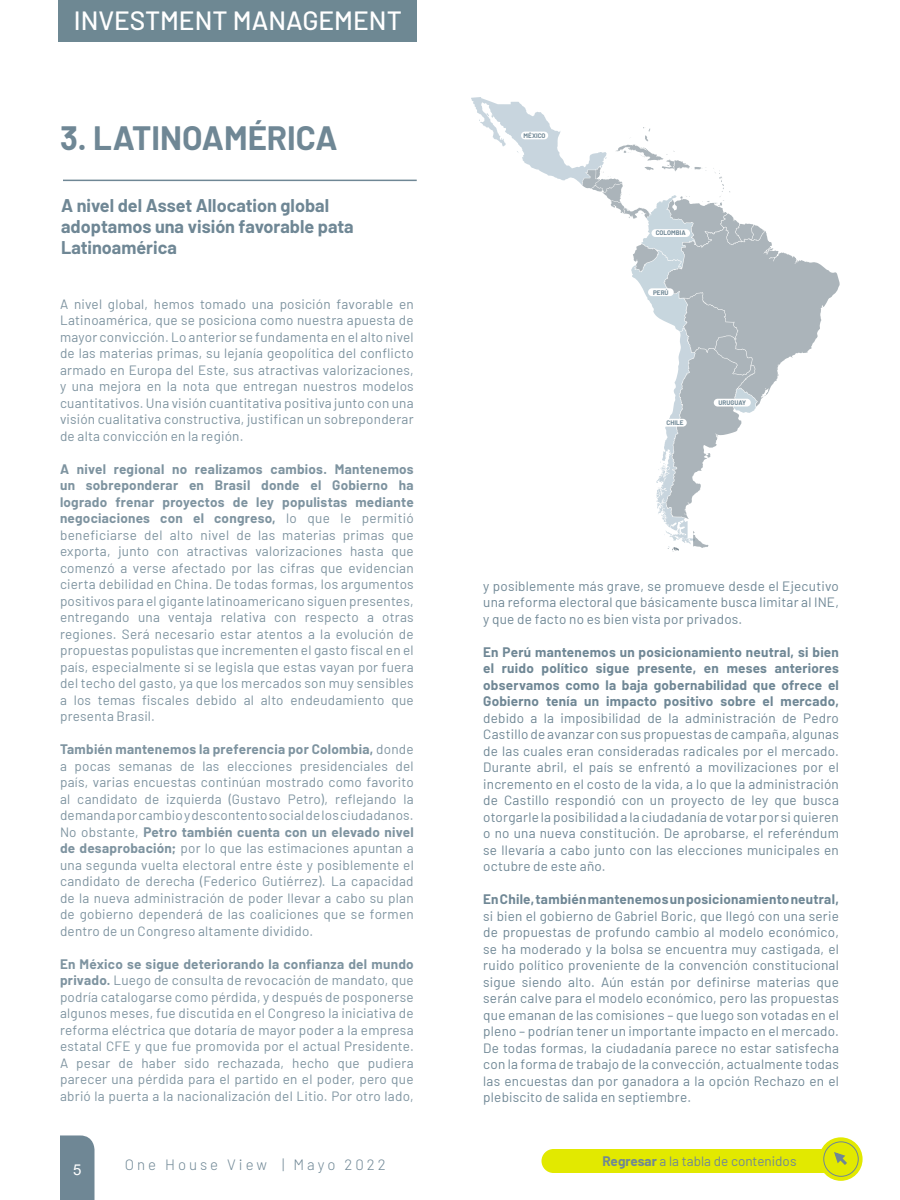
<style>
.page{position:relative;width:900px;height:1200px;background:#fff}
.page>*{position:absolute;margin:0;border:0;box-sizing:border-box;transform-origin:0 0}
.t1{font:700 33px "Barlow";color:#6f8795}
.t2{font:500 26.4px "Barlow";color:#fff}
.t3{font:700 18px/21px "Barlow";color:#6f8795}
.t4{font:300 15px "Barlow";letter-spacing:.2em;color:#6f8795}
.t5{font:15px "Arial";color:#fff}
.t6{font:13.5px/16.5px "Barlow";letter-spacing:.015em;color:#6f8795;text-align:justify}
.t7{font:700 13.5px/16.5px "Barlow";letter-spacing:.02em;color:#6f8795;text-align:justify}
.t8{font:700 6.45px "Barlow";color:#6f8795}
.s1{font-weight:700}
</style>
<div class="page">
<svg style="left:471px;top:97px;width:369px;height:455px"></svg>
<div style="left:521px;top:132px;width:27px;height:7px;background:#fff;border-radius:4px"></div>
<div style="left:652px;top:229px;width:38px;height:8px;background:#fff;border-radius:4px"></div>
<div style="left:648px;top:288px;width:26px;height:8px;background:#fff;border-radius:4px"></div>
<div style="left:662px;top:419px;width:25px;height:8px;background:#fff;border-radius:4px"></div>
<div style="left:714px;top:399px;width:37px;height:8px;background:#fff;border-radius:4px"></div>
<hr style="left:63px;top:180px;width:354px;height:1px;background:#6f8795">
<div style="left:58px;top:0;width:359px;height:41px;background:#6e8893"></div>
<div style="left:542px;top:1149px;width:319px;height:24px;background:#e2e900;border-radius:12px"></div>
<svg style="left:819px;top:1137px;width:44px;height:44px"></svg>
<svg style="left:832px;top:1150px;width:18px;height:18px"></svg>
<div style="left:823px;top:1141px;width:36px;height:36px;border:1px solid #6f8795;border-radius:50%"></div>
<div style="left:60px;top:1135px;width:34px;height:65px;background:#6f8795"></div>
<h2 class="t2" style="left:74px;top:2px;width:330px">INVESTMENT MANAGEMENT</h2>
<h1 class="t1" style="left:60px;top:114px;width:279px">3. LATINOAMÉRICA</h1>
<p class="t8" style="left:524px;top:131px;width:23px">MÉXICO</p>
<h3 class="t3" style="left:61px;top:194px;width:294px">A nivel del Asset Allocation global adoptamos una visión favorable pata<br>Latinoamérica</h3>
<p class="t8" style="left:656px;top:228px;width:32px">COLOMBIA</p>
<p class="t8" style="left:653px;top:288px;width:17px">PERÚ</p>
<p class="t6" style="left:60px;top:295px;width:355px">A nivel global, hemos tomado una posición favorable en Latinoamérica, que se posiciona como nuestra apuesta de mayor convicción. Lo anterior se fundamenta en el alto nivel de las materias primas, su lejanía geopolítica del conflicto armado en Europa del Este, sus atractivas valorizaciones, y una mejora en la nota que entregan nuestros modelos cuantitativos. Una visión cuantitativa positiva junto con una visión cualitativa constructiva, justifican un sobreponderar de alta convicción en la región.</p>
<p class="t6" style="left:60px;top:460px;width:355px"><span class="s1">A nivel regional no realizamos cambios. Mantenemos un sobreponderar en Brasil donde el Gobierno ha logrado frenar proyectos de ley populistas mediante negociaciones con el congreso,</span> lo que le permitió beneficiarse del alto nivel de las materias primas que exporta, junto con atractivas valorizaciones hasta que comenzó a verse afectado por las cifras que evidencian cierta debilidad en China. De todas formas, los argumentos positivos para el gigante latinoamericano siguen presentes, entregando una ventaja relativa con respecto a otras regiones. Será necesario estar atentos a la evolución de propuestas populistas que incrementen el gasto fiscal en el país, especialmente si se legisla que estas vayan por fuera del techo del gasto, ya que los mercados son muy sensibles a los temas fiscales debido al alto endeudamiento que presenta Brasil.</p>
<p class="t6" style="left:60px;top:740px;width:355px"><span class="s1">También mantenemos la preferencia por Colombia,</span> donde a pocas semanas de las elecciones presidenciales del país, varias encuestas continúan mostrado como favorito al candidato de izquierda (Gustavo Petro), reflejando la demanda por cambio y descontento social de los ciudadanos.<br>No obstante, <span class="s1">Petro también cuenta con un elevado nivel de desaprobación;</span> por lo que las estimaciones apuntan a una segunda vuelta electoral entre éste y posiblemente el candidato de derecha (Federico Gutiérrez). La capacidad de la nueva administración de poder llevar a cabo su plan de gobierno dependerá de las coaliciones que se formen dentro de un Congreso altamente dividido.</p>
<p class="t6" style="left:60px;top:955px;width:355px"><span class="s1">En México se sigue deteriorando la confianza del mundo privado.</span> Luego de consulta de revocación de mandato, que podría catalogarse como pérdida, y después de posponerse algunos meses, fue discutida en el Congreso la iniciativa de reforma eléctrica que dotaría de mayor poder a la empresa estatal CFE y que fue promovida por el actual Presidente.<br>A pesar de haber sido rechazada, hecho que pudiera parecer una pérdida para el partido en el poder, pero que abrió la puerta a la nacionalización del Litio. Por otro lado,</p>
<p class="t8" style="left:667px;top:418px;width:19px">CHILE</p>
<p class="t8" style="left:719px;top:398px;width:29px">URUGUAY</p>
<p class="t6" style="left:483px;top:577px;width:357px">y posiblemente más grave, se promueve desde el Ejecutivo una reforma electoral que básicamente busca limitar al INE, y que de facto no es bien vista por privados.</p>
<p class="t7" style="left:483px;top:643px;width:357px">En Perú mantenemos un posicionamiento neutral, si bien el ruido político sigue presente, en meses anteriores observamos como la baja gobernabilidad que ofrece el Gobierno tenía un impacto positivo sobre el mercado,</p>
<p class="t6" style="left:483px;top:709px;width:357px">debido a la imposibilidad de la administración de Pedro Castillo de avanzar con sus propuestas de campaña, algunas de las cuales eran consideradas radicales por el mercado.<br>Durante abril, el país se enfrentó a movilizaciones por el incremento en el costo de la vida, a lo que la administración de Castillo respondió con un proyecto de ley que busca otorgarle la posibilidad a la ciudadanía de votar por si quieren o no una nueva constitución. De aprobarse, el referéndum se llevaría a cabo junto con las elecciones municipales en octubre de este año.</p>
<p class="t7" style="left:483px;top:890px;width:357px">En Chile, también mantenemos un posicionamiento neutral,</p>
<p class="t6" style="left:483px;top:907px;width:357px">si bien el gobierno de Gabriel Boric, que llegó con una serie de propuestas de profundo cambio al modelo económico, se ha moderado y la bolsa se encuentra muy castigada, el ruido político proveniente de la convención constitucional sigue siendo alto. Aún están por definirse materias que serán calve para el modelo económico, pero las propuestas que emanan de las comisiones – que luego son votadas en el pleno – podrían tener un importante impacto en el mercado.<br>De todas formas, la ciudadanía parece no estar satisfecha con la forma de trabajo de la convección, actualmente todas las encuestas dan por ganadora a la opción Rechazo en el plebiscito de salida en septiembre.</p>
<p class="t5" style="left:73px;top:1160px;width:10px">5</p>
<p class="t4" style="left:125px;top:1154px;width:262px">One House View | Mayo 2022</p>
<p class="t6" style="left:602px;top:1151px;width:196px"><span class="s1">Regresar</span> a la tabla de contenidos</p>
</div>
